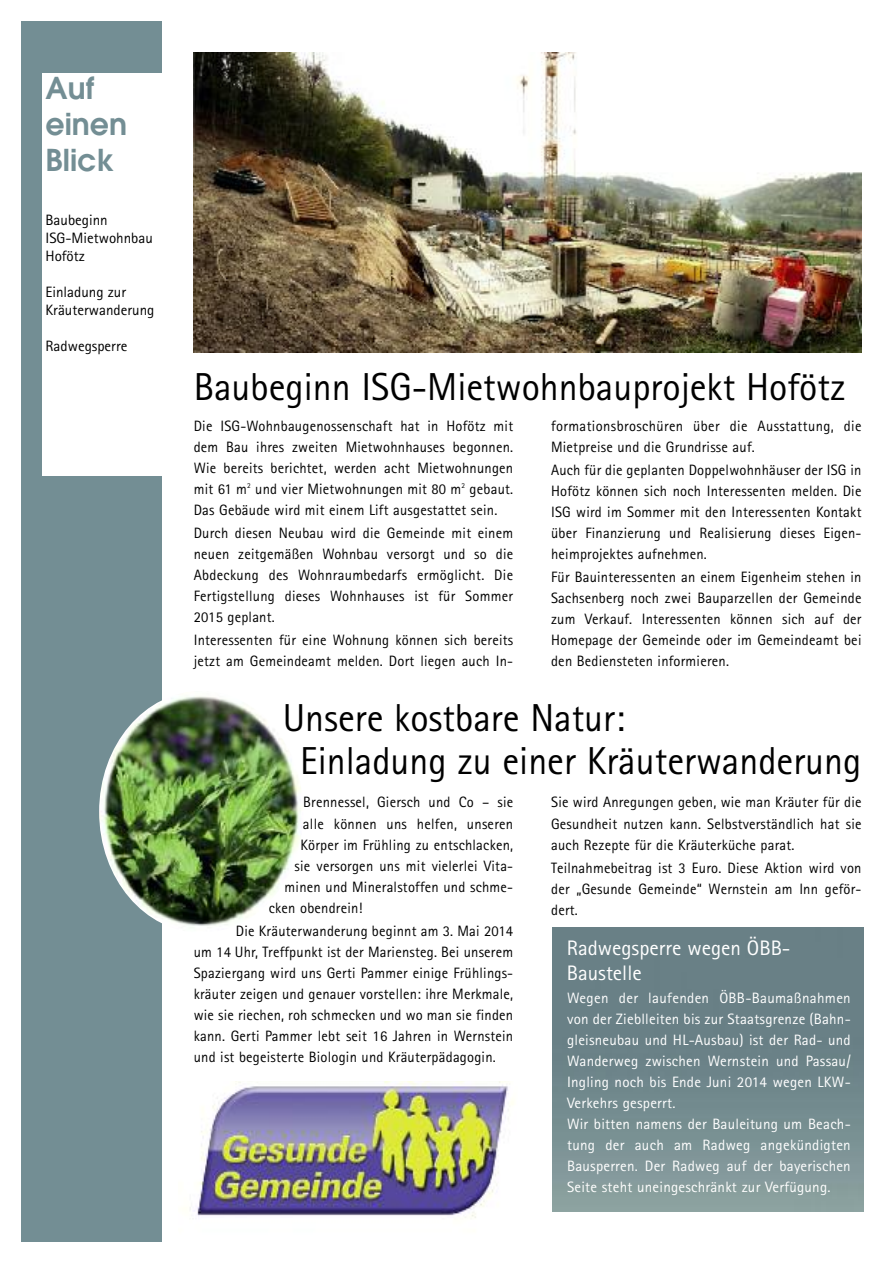
<style>
.page{position:relative;width:893px;height:1263px;background:#fff}
.page>*{position:absolute;margin:0;border:0;box-sizing:border-box;transform-origin:0 0}
.t1{font:39px/43.5px "Rotis Sans Serif";color:#000}
.t2{font:600 30px/36px "Avant Garde";color:#738e94}
.t3{font:21px/25.2px "Rotis Sans Serif";color:#fff}
.t4{font:15px/21px "Rotis Sans Serif";letter-spacing:.015em;color:#000;text-align:justify}
.t5{font:15px/21px "Rotis Sans Serif";letter-spacing:.015em;color:#fff}
</style>
<div class="page">
<img style="left:190px;top:1081px;width:324px;height:137px">
<div style="left:21px;top:21px;width:141px;height:1221px;background:#738e94"></div>
<div style="left:43px;top:74px;width:126px;height:402px;background:#fff"></div>
<img style="left:553px;top:927px;width:310px;height:285px">
<img style="left:194px;top:53px;width:667px;height:299px">
<img style="left:99px;top:691px;width:204px;height:242px;border-radius:50%">
<h2 class="t2" style="left:46px;top:73px;width:83px">Auf einen<br>Blick</h2>
<p class="t4" style="left:46px;top:212px;width:109px;line-height:18px;text-align:left">Baubeginn<br>ISG-Mietwohnbau<br>Hofötz</p>
<p class="t4" style="left:46px;top:284px;width:110px;line-height:18px">Einladung zur<br>Kräuterwanderung</p>
<p class="t4" style="left:46px;top:337px;width:83px">Radwegsperre</p>
<h1 class="t1" style="left:194px;top:368px;width:653px">Baubeginn ISG-Mietwohnbauprojekt Hofötz</h1>
<p class="t4" style="left:194px;top:416px;width:321px">Die ISG-Wohnbaugenossenschaft hat in Hofötz mit dem Bau ihres zweiten Mietwohnhauses begonnen.<br>Wie bereits berichtet, werden acht Mietwohnungen mit 61 m<sup>2</sup> und vier Mietwohnungen mit 80 m<sup>2</sup> gebaut.<br>Das Gebäude wird mit einem Lift ausgestattet sein.</p>
<p class="t4" style="left:194px;top:524px;width:321px">Durch diesen Neubau wird die Gemeinde mit einem neuen zeitgemäßen Wohnbau versorgt und so die Abdeckung des Wohnraumbedarfs ermöglicht. Die Fertigstellung dieses Wohnhauses ist für Sommer 2015 geplant.</p>
<p class="t4" style="left:194px;top:631px;width:321px">Interessenten für eine Wohnung können sich bereits jetzt am Gemeindeamt melden. Dort liegen auch In-</p>
<p class="t4" style="left:551px;top:416px;width:312px">formationsbroschüren über die Ausstattung, die<br>Mietpreise und die Grundrisse auf.</p>
<p class="t4" style="left:551px;top:461px;width:312px">Auch für die geplanten Doppelwohnhäuser der ISG in Hofötz können sich noch Interessenten melden. Die ISG wird im Sommer mit den Interessenten Kontakt über Finanzierung und Realisierung dieses Eigen&shy;heimprojektes aufnehmen.</p>
<p class="t4" style="left:551px;top:568px;width:312px">Für Bauinteressenten an einem Eigenheim stehen in Sachsenberg noch zwei Bauparzellen der Gemeinde zum Verkauf. Interessenten können sich auf der Homepage der Gemeinde oder im Gemeindeamt bei den Bediensteten informieren.</p>
<h1 class="t1" style="left:300px;top:700px;width:563px;text-indent:-18px">Unsere kostbare Natur:<br>Einladung zu einer Kräuterwanderung</h1>
<p class="t4" style="left:303px;top:793px;width:211px">Brennessel, Giersch und Co – sie</p>
<p class="t4" style="left:303px;top:814px;width:212px">alle können uns helfen, unseren</p>
<p class="t4" style="left:300px;top:835px;width:214px">Körper im Frühling zu entschlacken,</p>
<p class="t4" style="left:295px;top:856px;width:220px">sie versorgen uns mit vielerlei Vita-</p>
<p class="t4" style="left:285px;top:877px;width:230px">minen und Mineralstoffen und schme-</p>
<p class="t4" style="left:269px;top:898px;width:95px">cken obendrein!</p>
<p class="t4" style="left:194px;top:921px;width:321px;text-indent:42px">Die Kräuterwanderung beginnt am 3. Mai 2014 um 14 Uhr, Treffpunkt ist der Mariensteg. Bei unserem Spaziergang wird uns Gerti Pammer einige Frühlings&shy;kräuter zeigen und genauer vorstellen: ihre Merkmale, wie sie riechen, roh schmecken und wo man sie finden kann. Gerti Pammer lebt seit 16 Jahren in Wernstein und ist begeisterte Biologin und Kräuterpädagogin.</p>
<p class="t4" style="left:551px;top:793px;width:312px">Sie wird Anregungen geben, wie man Kräuter für die Gesundheit nutzen kann. Selbstverständlich hat sie auch Rezepte für die Kräuterküche parat.</p>
<p class="t4" style="left:551px;top:858px;width:312px">Teilnahmebeitrag ist 3 Euro. Diese Aktion wird von der „Gesunde Gemeinde“ Wernstein am Inn geför&shy;dert.</p>
<h3 class="t3" style="left:567px;top:937px;width:225px">Radwegsperre wegen ÖBB-<br>Baustelle</h3>
<p class="t5" style="left:567px;top:988px;width:285px">Wegen der laufenden ÖBB-Baumaßnahmen von der Zieblleiten bis zur Staatsgrenze (Bahn&shy;gleisneubau und HL-Ausbau) ist der Rad- und Wanderweg zwischen Wernstein und Passau/ Ingling noch bis Ende Juni 2014 wegen LKW-Verkehrs gesperrt.<br>Wir bitten namens der Bauleitung um Beach&shy;tung der auch am Radweg angekündigten Bausperren. Der Radweg auf der bayerischen Seite steht uneingeschränkt zur Verfügung.</p>
</div>
